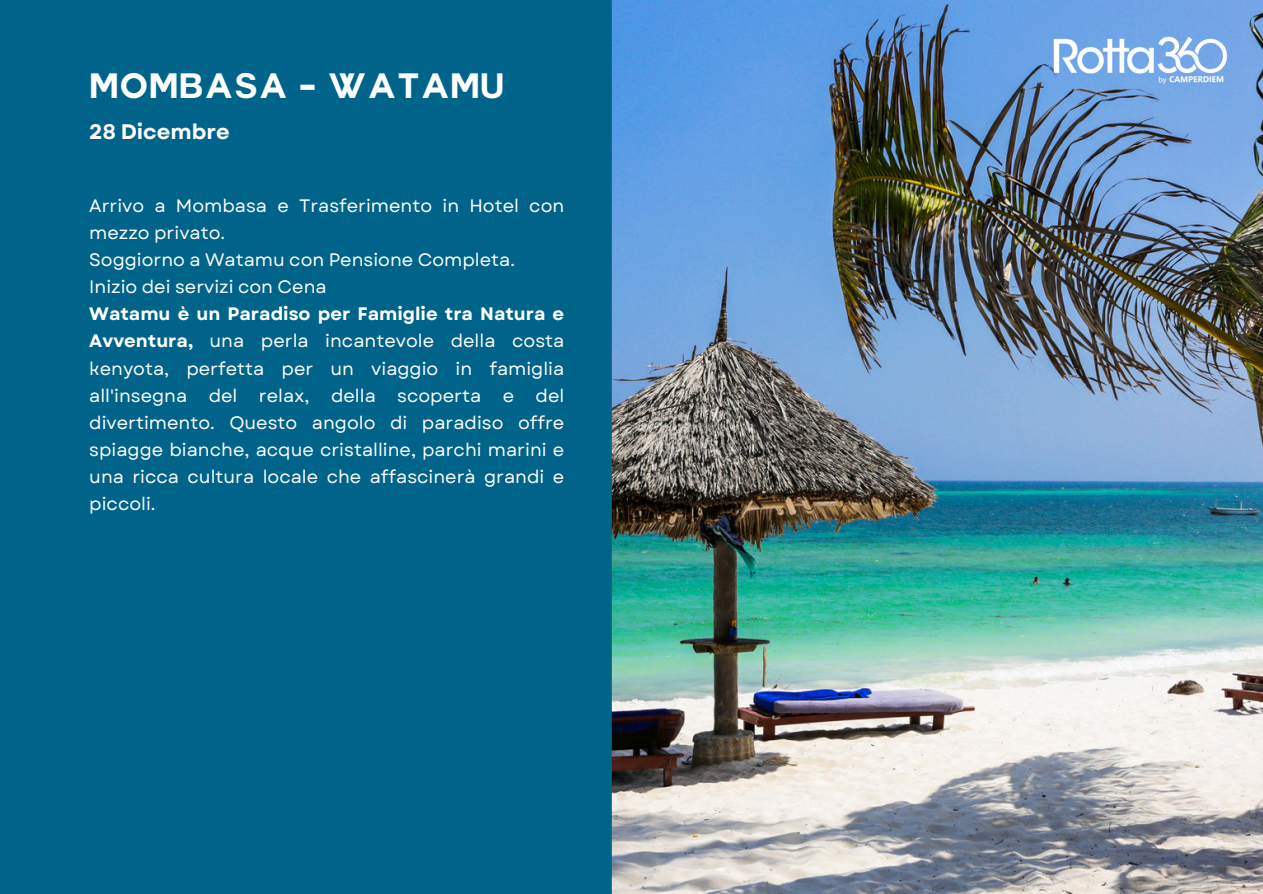
<style>
.page{position:relative;width:1263px;height:894px;background:#fff}
.page>*{position:absolute;margin:0;border:0;box-sizing:border-box;transform-origin:0 0}
.t1{font:34.5px "Colette";color:#fff}
.t2{font:700 21px "Garet";color:#fff}
.t3{font:18px/27px "Garet";color:#fff}
.s1{font-weight:700}
</style>
<div class="page">
<div style="left:0;top:0;width:1263px;height:893px;background:#00648a"></div>
<img style="left:612px;top:0;width:651px;height:893px">
<img style="left:1046px;top:29px;width:189px;height:58px">
<p class="t1" style="left:89px;top:64px;width:417px">MOMBASA - WATAMU</p>
<p class="t2" style="left:89px;top:116px;width:142px">28 Dicembre</p>
<h2 class="t3" style="left:89px;top:192px;width:476px">Arrivo a Mombasa e Trasferimento in Hotel con mezzo privato.</h2>
<p class="t3" style="left:89px;top:246px;width:427px">Soggiorno a Watamu con Pensione Completa.</p>
<p class="t3" style="left:89px;top:273px;width:239px">Inizio dei servizi con Cena</p>
<p class="t3" style="left:89px;top:300px;width:476px;text-align:justify"><span class="s1">Watamu è un Paradiso per Famiglie tra Natura e Avventura,</span> una perla incantevole della costa kenyota, perfetta per un viaggio in famiglia all'insegna del relax, della scoperta e del divertimento. Questo angolo di paradiso offre spiagge bianche, acque cristalline, parchi marini e una ricca cultura locale che affascinerà grandi e piccoli.</p>
</div>
